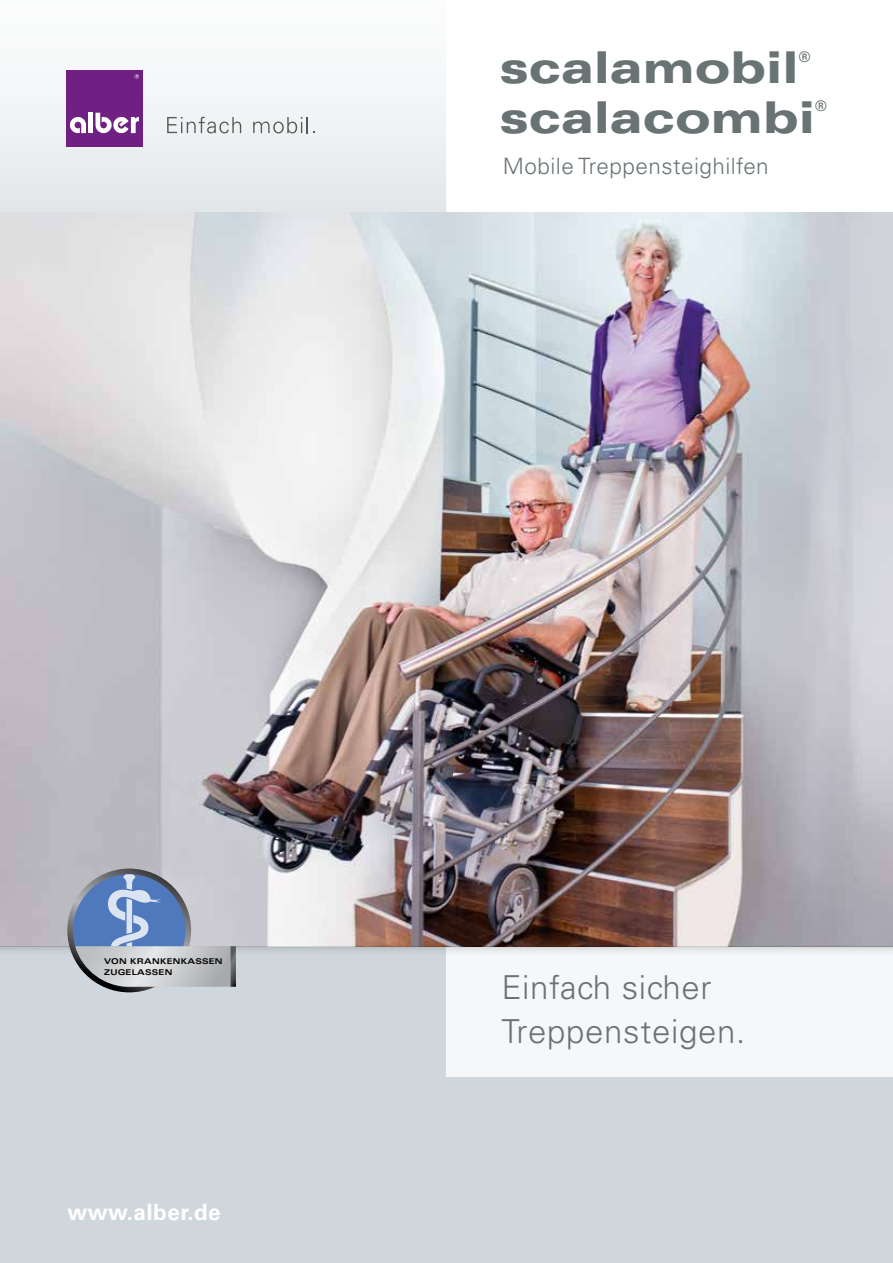
<style>
.page{position:relative;width:893px;height:1263px;background:#fff}
.page>*{position:absolute;margin:0;border:0;box-sizing:border-box;transform-origin:0 0}
.t1{font:900 expanded 43.8px "Univers LT Std";color:#6a7374}
.t2{font:300 33px/43.5px "Univers LT Std";letter-spacing:.02em;color:#6a7374}
.t3{font:300 22.5px "Univers LT Std";letter-spacing:.02em;color:#6a7374}
.t4{font:700 22.5px "Univers LT Std";letter-spacing:.02em;color:#fff}
.t5{font:700 14.7px "Univers LT Std";color:#6a7374}
.t6{font:700 expanded 7.95px/11.1px "Univers LT Std";letter-spacing:.03em;color:#000}
</style>
<div class="page">
<div style="left:0;top:934px;width:893px;height:329px;background:#d0d7dc"></div>
<div style="left:0;top:0;width:446px;height:240px;background:linear-gradient(to right,#f1f3f4,#f1f3f4)"></div>
<div style="left:446px;top:0;width:447px;height:1076px;background:#fff"></div>
<img style="left:0;top:213px;width:893px;height:733px">
<svg style="left:0;top:946px;width:893px;height:10px"></svg>
<svg style="left:67px;top:868px;width:124px;height:124px"></svg>
<svg style="left:75px;top:874px;width:161px;height:113px"></svg>
<div style="left:66px;top:70px;width:77px;height:77px;background:#6f2082"></div>
<svg style="left:70px;top:117px;width:16px;height:16px"></svg>
<div style="left:88px;top:113px;width:5px;height:20px;background:#fff"></div>
<svg style="left:96px;top:113px;width:43px;height:20px"></svg>
<svg style="left:135px;top:74px;width:4px;height:5px"></svg>
<svg style="left:167px;top:117px;width:74px;height:16px"></svg>
<svg style="left:253px;top:117px;width:62px;height:16px"></svg>
<h1 class="t1" style="left:500px;top:42px;width:301px">scalamobil</h1>
<p class="t5" style="left:799px;top:48px;width:13px">®</p>
<h1 class="t1" style="left:500px;top:91px;width:317px">scalacombi</h1>
<p class="t5" style="left:815px;top:97px;width:13px">®</p>
<p class="t3" style="left:503px;top:152px;width:267px">Mobile Treppensteighilfen</p>
<p class="t6" style="left:104px;top:955px;width:120px">VON KRANKENKASSEN<br>ZUGELASSEN</p>
<p class="t4" style="left:67px;top:1198px;width:155px">www.alber.de</p>
<p class="t2" style="left:501px;top:966px;width:245px">Einfach sicher<br>Treppensteigen.</p>
</div>
